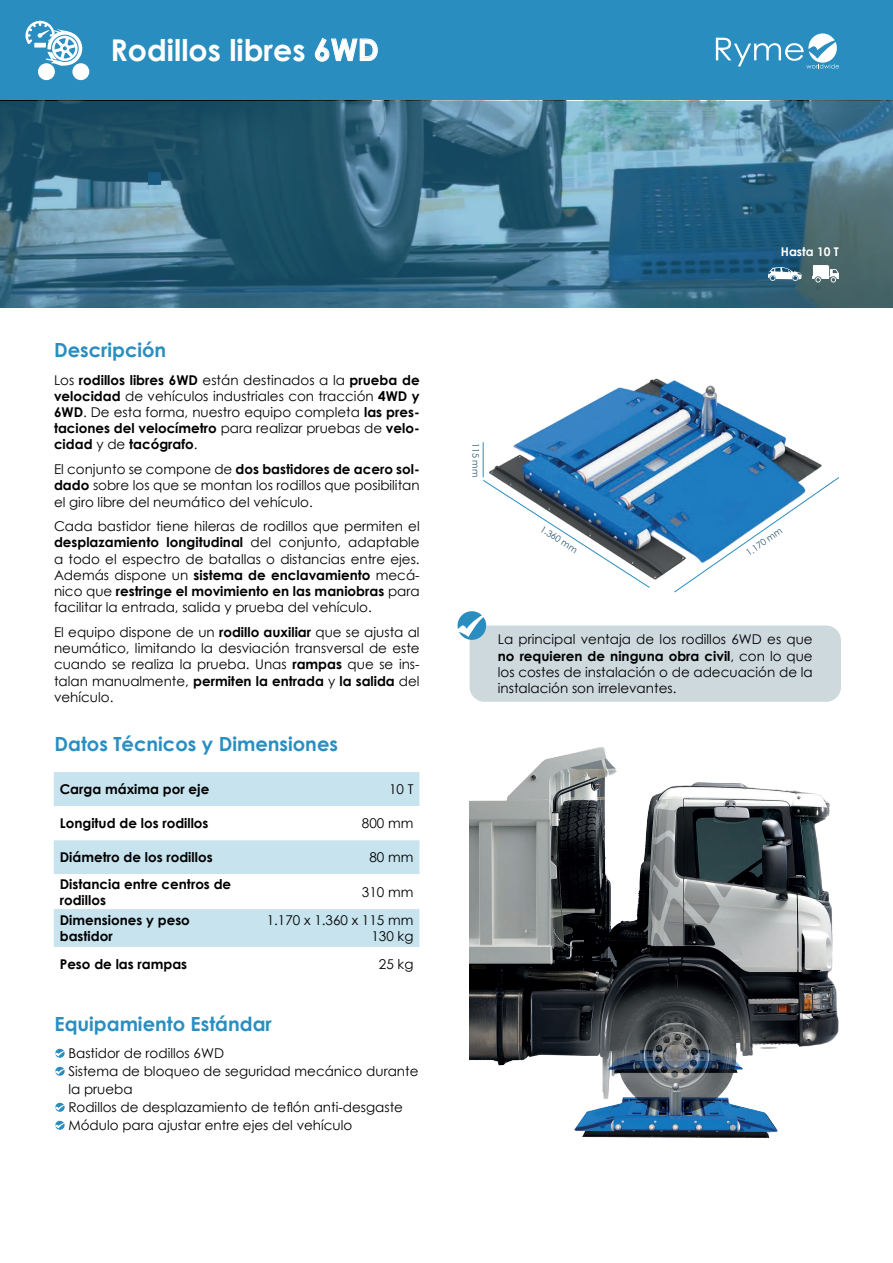
<style>
.page{position:relative;width:893px;height:1263px;background:#fff}
.page>*{position:absolute;margin:0;border:0;box-sizing:border-box;transform-origin:0 0}
.t1{font:700 30px "Century Gothic";color:#fff}
.t2{font:700 19.5px "Century Gothic";color:#298ec0}
.t3{font:13.5px/16.2px "Century Gothic";color:#000;text-align:justify}
.t4{font:700 13.5px/16.2px "Century Gothic";color:#000}
.t5{font:700 12px "Century Gothic";color:#fff}
.t6{font:9px "Century Gothic";color:#28556d}
.s1{font-weight:700}
</style>
<div class="page">
<div style="left:0;top:0;width:893px;height:101px;background:#2a8dbf"></div>
<svg style="left:716px;top:33px;width:123px;height:36px"></svg>
<svg style="left:0;top:101px;width:893px;height:207px;background:#3d6f86"></svg>
<img style="left:482px;top:378px;width:340px;height:202px">
<svg style="left:483px;top:480px;width:167px;height:108px"></svg>
<svg style="left:812px;top:265px;width:27px;height:18px"></svg>
<svg style="left:768px;top:267px;width:34px;height:14px"></svg>
<div style="left:38px;top:63px;width:17px;height:17px;background:#fff;border-radius:50%"></div>
<div style="left:72px;top:63px;width:17px;height:17px;background:#fff;border-radius:50%"></div>
<svg style="left:26px;top:21px;width:58px;height:45px"></svg>
<div style="left:470px;top:625px;width:371px;height:77px;background:#ced9dd;border-radius:15px"></div>
<div style="left:54px;top:772px;width:365px;height:34px;background:#c6e3ee"></div>
<svg style="left:54px;top:840px;width:365px;height:107px;fill:#c6e3ee"></svg>
<svg style="left:457px;top:611px;width:30px;height:29px"></svg>
<img style="left:470px;top:747px;width:369px;height:391px">
<svg style="left:55px;top:1049px;width:10px;height:9px"></svg>
<svg style="left:55px;top:1067px;width:10px;height:9px"></svg>
<svg style="left:55px;top:1103px;width:10px;height:9px"></svg>
<svg style="left:55px;top:1121px;width:10px;height:9px"></svg>
<svg style="left:674px;top:477px;width:165px;height:116px"></svg>
<hr style="left:483px;top:442px;width:1px;height:35px;background:#298dbf">
<h1 class="t1" style="left:111px;top:27px;width:270px">Rodillos libres 6WD</h1>
<h2 class="t2" style="left:54px;top:335px;width:114px">Descripción</h2>
<p class="t3" style="left:54px;top:371px;width:367px">Los <span class="s1">rodillos libres 6WD</span> están destinados a la <span class="s1">prueba de velocidad</span> de vehículos industriales con tracción <span class="s1">4WD y 6WD</span>. De esta forma, nuestro equipo completa <span class="s1">las pres&shy;taciones del velocímetro</span> para realizar pruebas de <span class="s1">velo&shy;cidad</span> y de <span class="s1">tacógrafo</span>.</p>
<p class="t3" style="left:54px;top:461px;width:367px">El conjunto se compone de <span class="s1">dos bastidores de acero sol&shy;dado</span> sobre los que se montan los rodillos que posibilitan el giro libre del neumático del vehículo.</p>
<p class="t3" style="left:54px;top:518px;width:367px">Cada bastidor tiene hileras de rodillos que permiten el <span class="s1">desplazamiento longitudinal</span> del conjunto, adaptable a todo el espectro de batallas o distancias entre ejes.<br>Además dispone un <span class="s1">sistema de enclavamiento</span> mecá&shy;nico que <span class="s1">restringe el movimiento en las maniobras</span> para facilitar la entrada, salida y prueba del vehículo.</p>
<p class="t3" style="left:54px;top:624px;width:367px">El equipo dispone de un <span class="s1">rodillo auxiliar</span> que se ajusta al neumático, limitando la desviación transversal de este cuando se realiza la prueba. Unas <span class="s1">rampas</span> que se ins&shy;talan manualmente, <span class="s1">permiten la entrada</span> y <span class="s1">la salida</span> del vehículo.</p>
<h2 class="t2" style="left:55px;top:729px;width:285px">Datos Técnicos y Dimensiones</h2>
<p class="t4" style="left:60px;top:781px;width:151px">Carga máxima por eje</p>
<p class="t3" style="left:389px;top:781px;width:26px">10 T</p>
<p class="t4" style="left:60px;top:815px;width:150px">Longitud de los rodillos</p>
<p class="t3" style="left:362px;top:815px;width:53px">800 mm</p>
<p class="t4" style="left:60px;top:849px;width:154px">Diámetro de los rodillos</p>
<p class="t3" style="left:369px;top:849px;width:46px">80 mm</p>
<p class="t4" style="left:60px;top:875px;width:173px">Distancia entre centros de rodillos</p>
<p class="t3" style="left:362px;top:883px;width:53px">310 mm</p>
<p class="t4" style="left:60px;top:911px;width:132px">Dimensiones y peso bastidor</p>
<p class="t3" style="left:267px;top:912px;width:148px;text-align:right">1.170 x 1.360 x 115 mm<br>130 kg</p>
<p class="t4" style="left:60px;top:955px;width:129px">Peso de las rampas</p>
<p class="t3" style="left:379px;top:956px;width:36px">25 kg</p>
<h2 class="t2" style="left:55px;top:1009px;width:219px">Equipamiento Estándar</h2>
<p class="t3" style="left:68px;top:1044px;width:352px;line-height:18px;text-align:left">Bastidor de rodillos 6WD<br>Sistema de bloqueo de seguridad mecánico durante la prueba<br>Rodillos de desplazamiento de teflón anti-desgaste Módulo para ajustar entre ejes del vehículo</p>
<p class="t5" style="left:781px;top:243px;width:60px">Hasta 10 T</p>
<p class="t6" style="left:482px;top:443px;width:36px;rotate:90deg">115 mm</p>
<p class="t6" style="left:545px;top:523px;width:43px;rotate:33deg">1.360 mm</p>
<p class="t6" style="left:743px;top:549px;width:43px;rotate:-35deg">1.170 mm</p>
<p class="t3" style="left:498px;top:631px;width:316px">La principal ventaja de los rodillos 6WD es que <span class="s1">no requieren de ninguna obra civil</span>, con lo que los costes de instalación o de adecuación de la instalación son irrelevantes.</p>
</div>
